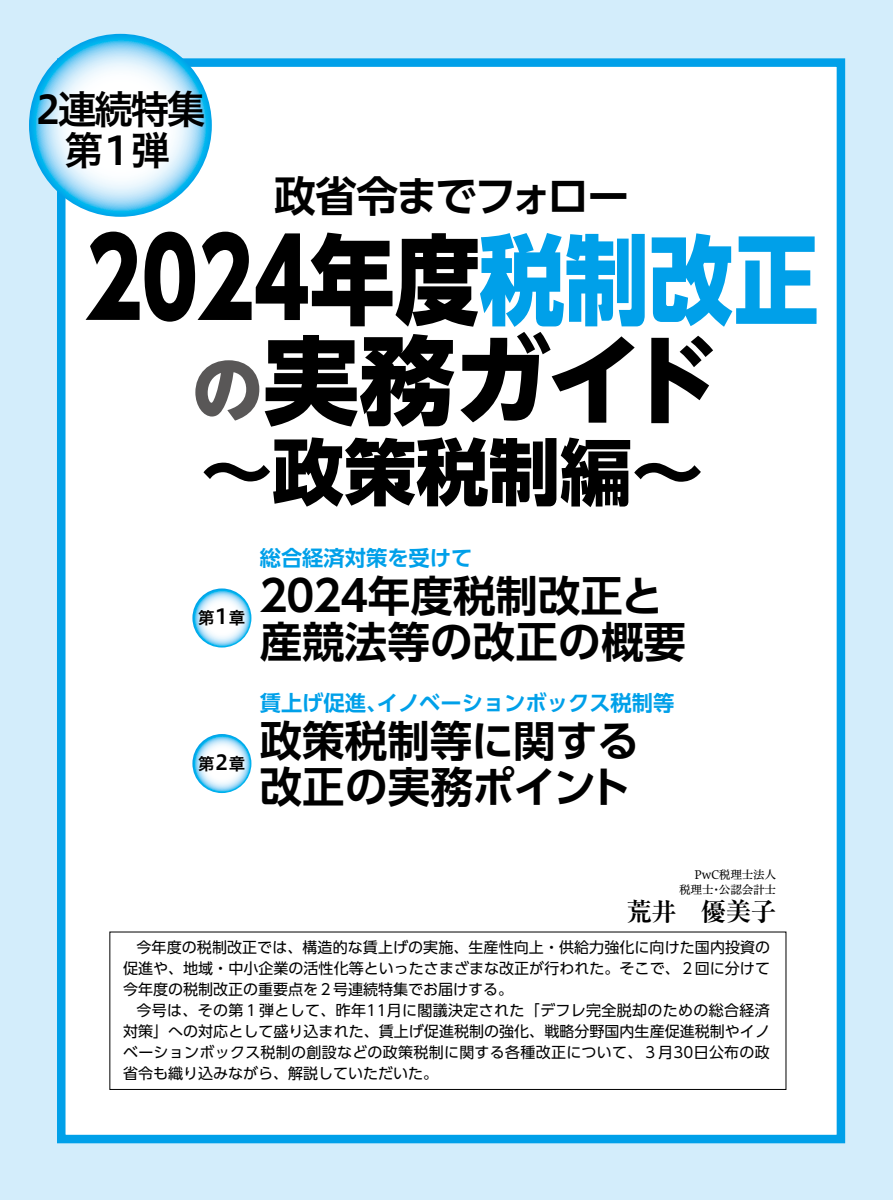
<style>
.page{position:relative;width:893px;height:1200px;background:#fff}
.page>*{position:absolute;margin:0;border:0;box-sizing:border-box;transform-origin:0 0}
.t1{font:800 107.25px "UD Shin Go NT Pro";color:#000;scale:.79 1}
.t2{font:800 97.5px "UD Shin Go NT Pro";color:#00a0e9;scale:.87 1}
.t3{font:800 96.3px "UD Shin Go NT Pro";letter-spacing:-.03em;color:#000}
.t4{font:800 72px "UD Shin Go NT Pro";color:#000}
.t5{font:700 42.45px/45.8px "UD Shin Go Pro De";color:#000}
.t6{font:700 42px "UD Shin Go Pro De";letter-spacing:-.06em;color:#000}
.t7{font:39px "Hiragino UD Sans F Std N W6";color:#000}
.t8{font:700 25.5px "Ryumin Pr 5";color:#000}
.t9{font:700 21.3px "UD Shin Go Pro De";color:#00a0e9}
.t10{font:20.7px "Hiragino UD Sans F Std N W6";color:#000}
.t11{font:16.5px "Hiragino UD Sans F Std N W6";color:#000}
.t12{font:15px/21px "UD Shin Go Pro";color:#000;text-align:justify}
.t13{font:11.7px/15px "Hiragino UD Serif Std N W4";letter-spacing:-.025em;color:#000;text-align:right}
.s1{color:#000}
.s2{font-size:72px;color:#595757}
</style>
<div class="page">
<div style="left:0;top:0;width:893px;height:1199px;background:#d3edfb"></div>
<div style="left:61px;top:63px;width:780px;height:1075px;background:#fff"></div>
<div style="left:57px;top:58px;width:788px;height:1084px;border:9px solid #00a0e9"></div>
<svg style="left:29px;top:34px;width:183px;height:183px"></svg>
<svg style="left:192px;top:588px;width:59px;height:59px"></svg>
<svg style="left:192px;top:733px;width:59px;height:59px"></svg>
<h3 class="t7" style="left:58px;top:80px;width:149px">連続特集</h3>
<h3 class="t7" style="left:29px;top:80px;width:40px">２</h3>
<h3 class="t7" style="left:65px;top:120px;width:40px">第</h3>
<h3 class="t7" style="left:98px;top:120px;width:40px">１</h3>
<h3 class="t7" style="left:131px;top:120px;width:40px">弾</h3>
<h3 class="t6" style="left:274px;top:162px;width:357px">政省令までフォロー</h3>
<h2 class="t2" style="left:310px;top:200px;width:587px"><span class="s1">年度</span>税制改正</h2>
<h1 class="t1" style="left:86px;top:191px;width:285px">2024</h1>
<h3 class="t3" style="left:191px;top:301px;width:532px"><span class="s2">の</span>実務ガイド</h3>
<h3 class="t4" style="left:201px;top:413px;width:504px">～政策税制編~</h3>
<h3 class="t10" style="left:211px;top:600px;width:22px">１</h3>
<p class="t11" style="left:229px;top:605px;width:18px">章</p>
<p class="t11" style="left:198px;top:605px;width:18px">第</p>
<h3 class="t10" style="left:211px;top:746px;width:22px">２</h3>
<p class="t11" style="left:229px;top:750px;width:18px">章</p>
<p class="t11" style="left:198px;top:750px;width:18px">第</p>
<h3 class="t9" style="left:260px;top:540px;width:214px">総合経済対策を受けて</h3>
<h3 class="t5" style="left:368px;top:571px;width:297px">年度税制改正と</h3>
<h3 class="t5" style="left:252px;top:571px;width:435px">２０２４<br>産競法等の改正の概要</h3>
<h3 class="t9" style="left:377px;top:685px;width:299px">イノベーションボックス税制等</h3>
<h3 class="t9" style="left:260px;top:685px;width:129px">賃上げ促進、</h3>
<h3 class="t5" style="left:260px;top:716px;width:381px">政策税制等に関する改正の実務ポイント</h3>
<p class="t13" style="left:679px;top:866px;width:99px">PwC税理士法人<br>税理士公認会計士</p>
<p class="t13" style="left:710px;top:881px;width:13px">・</p>
<h3 class="t8" style="left:626px;top:891px;width:151px">荒井　優美子</h3>
<p class="t12" style="left:123px;top:936px;width:649px;text-indent:14px">今年度の税制改正では、構造的な賃上げの実施、生産性向上・供給力強化に向けた国内投資の促進や、地域・中小企業の活性化等といったさまざまな改正が行われた。そこで、２回に分けて今年度の税制改正の重要点を２号連続特集でお届けする。</p>
<p class="t12" style="left:123px;top:999px;width:648px;text-indent:14px">今号は、その第１弾として、昨年11月に閣議決定された「デフレ完全脱却のための総合経済対策」への対応として盛り込まれた、賃上げ促進税制の強化、戦略分野国内生産促進税制やイノベーションボックス税制の創設などの政策税制に関する各種改正について、３月30日公布の政省令も織り込みながら、解説していただいた。</p>
</div>
